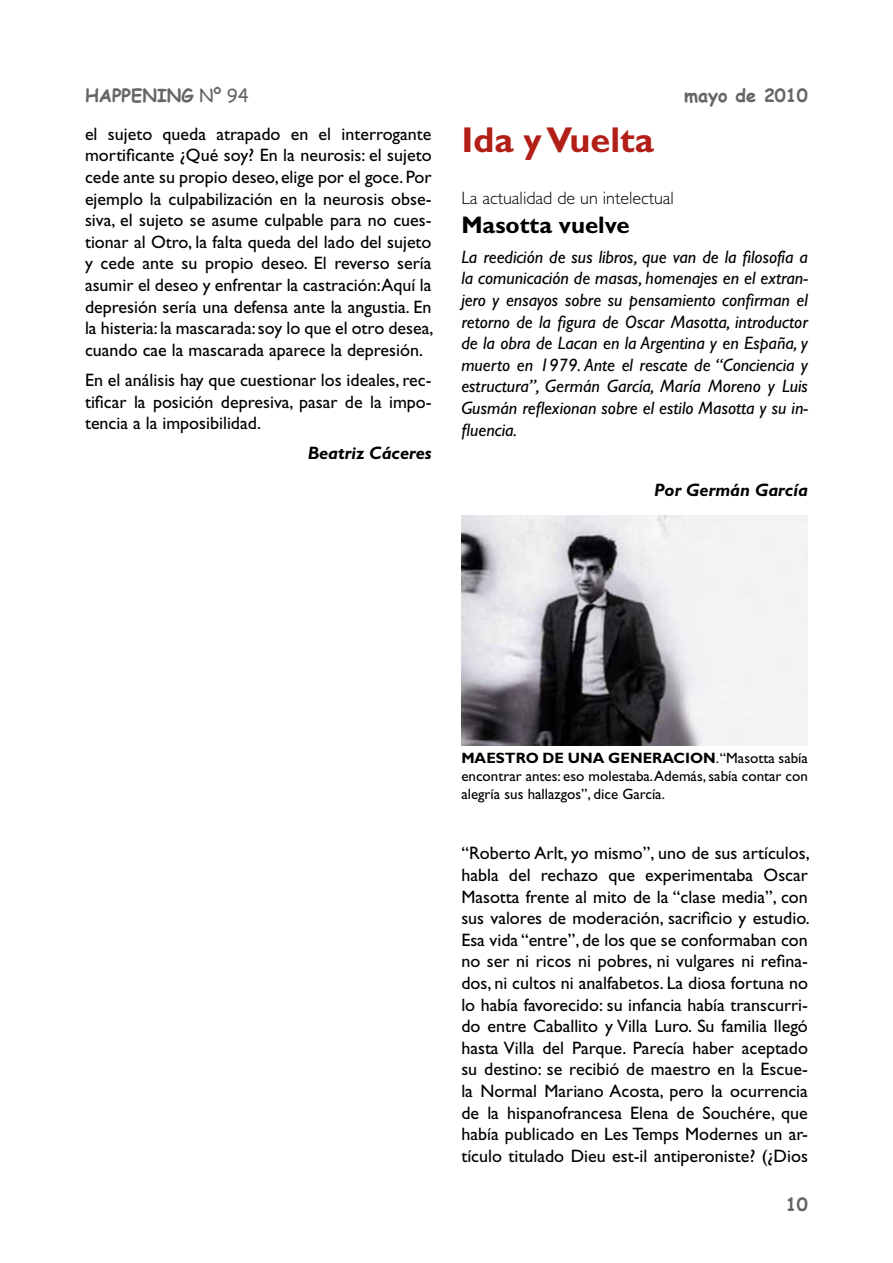
<style>
.page{position:relative;width:893px;height:1263px;background:#fff}
.page>*{position:absolute;margin:0;border:0;box-sizing:border-box;transform-origin:0 0}
.t1{font:700 36px "Gill Sans Std";color:#b21f17}
.t2{font:700 24px "Gill Sans Std";color:#000}
.t3{font:18px/21.6px "Gill Sans Std";color:#000;text-align:justify}
.t4{font:italic 18px/21.6px "Gill Sans Std";color:#000;text-align:justify}
.t5{font:italic 700 18px "Gill Sans Std";color:#000}
.t6{font:300 18px "Gill Sans Std";color:#000}
.t7{font:700 18px "Comic Sans MS";color:#646567}
.t8{font:15px/18px "Gill Sans Std";color:#000;text-align:justify}
.s1{font-weight:400}
.s2{font-weight:700}
</style>
<div class="page">
<img style="left:461px;top:515px;width:347px;height:230px">
<p class="t7" style="left:85px;top:82px;width:165px">HAPPENING <span class="s1">Nº 94</span></p>
<p class="t3" style="left:85px;top:123px;width:350px">el sujeto queda atrapado en el interrogante mortificante ¿Qué soy? En la neurosis: el sujeto cede ante su propio deseo, elige por el goce. Por ejemplo la culpabilización en la neurosis obse&shy;siva, el sujeto se asume culpable para no cues&shy;tionar al Otro, la falta queda del lado del sujeto y cede ante su propio deseo. El reverso sería asumir el deseo y enfrentar la castración:Aquí la depresión sería una defensa ante la angustia. En la histeria: la mascarada: soy lo que el otro desea, cuando cae la mascarada aparece la depresión.</p>
<p class="t3" style="left:85px;top:369px;width:348px">En el análisis hay que cuestionar los ideales, rec&shy;tificar la posición depresiva, pasar de la impo&shy;tencia a la imposibilidad.</p>
<p class="t5" style="left:308px;top:443px;width:125px">Beatriz Cáceres</p>
<p class="t7" style="left:684px;top:82px;width:125px">mayo de 2010</p>
<h1 class="t1" style="left:461px;top:119px;width:194px">Ida y Vuelta</h1>
<p class="t6" style="left:461px;top:188px;width:214px">La actualidad de un intelectual</p>
<h2 class="t2" style="left:461px;top:210px;width:170px">Masotta vuelve</h2>
<p class="t4" style="left:461px;top:246px;width:348px">La reedición de sus libros, que van de la filosofía a la comunicación de masas, homenajes en el extran&shy;jero y ensayos sobre su pensamiento confirman el retorno de la figura de Oscar Masotta, introductor de la obra de Lacan en la Argentina y en España, y muerto en 1979. Ante el rescate de “Conciencia y estructura”, Germán García, María Moreno y Luis Gusmán reflexionan sobre el estilo Masotta y su in&shy;fluencia.</p>
<p class="t5" style="left:654px;top:479px;width:155px">Por Germán García</p>
<p class="t8" style="left:461px;top:749px;width:348px"><span class="s2">MAESTRO DE UNA GENERACION</span>.“Masotta sabía encontrar antes: eso molestaba. Además, sabía contar con alegría sus hallazgos”, dice García.</p>
<p class="t3" style="left:461px;top:843px;width:350px">“Roberto Arlt, yo mismo”, uno de sus artículos, habla del rechazo que experimentaba Oscar Masotta frente al mito de la “clase media”, con sus valores de moderación, sacrificio y estudio.<br>Esa vida “entre”, de los que se conformaban con no ser ni ricos ni pobres, ni vulgares ni refina&shy;dos, ni cultos ni analfabetos. La diosa fortuna no lo había favorecido: su infancia había transcurri&shy;do entre Caballito y Villa Luro. Su familia llegó hasta Villa del Parque. Parecía haber aceptado su destino: se recibió de maestro en la Escue&shy;la Normal Mariano Acosta, pero la ocurrencia de la hispanofrancesa Elena de Souchére, que había publicado en Les Temps Modernes un ar&shy;tículo titulado Dieu est-il antiperoniste? (¿Dios</p>
<p class="t7" style="left:786px;top:1191px;width:23px">10</p>
</div>
